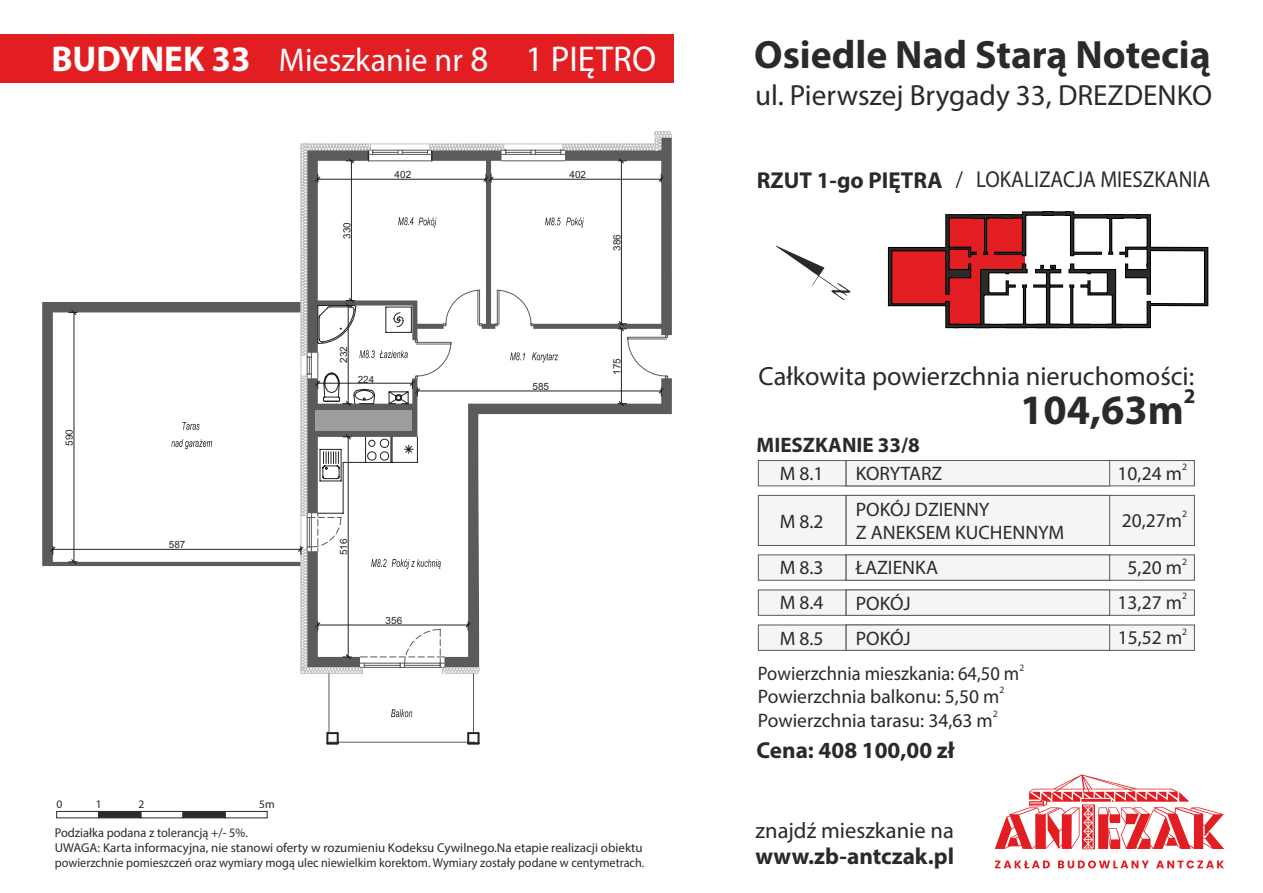
<style>
.page{position:relative;width:1263px;height:893px;background:#fff}
.page>*{position:absolute;margin:0;border:0;box-sizing:border-box;transform-origin:0 0}
.t1{font:700 42px "Myriad Pro";color:#2a2a29}
.t2{font:700 39.6px "Myriad Pro";color:#2a2a29}
.t3{font:33px "Myriad Pro";color:#fefefe}
.t4{font:29.1px "Myriad Pro";color:#2a2a29}
.t5{font:26.4px "Myriad Pro";color:#2a2a29}
.t6{font:700 23.25px "Myriad Pro";color:#2a2a29}
.t7{font:23.1px "Myriad Pro";color:#2a2a29;scale:.91 1}
.t8{font:700 23.1px "Myriad Pro";color:#2a2a29}
.t9{font:22.5px "Myriad Pro";color:#2a2a29}
.t10{font:700 21px "Myriad Pro";color:#2a2a29}
.t11{font:19.5px/23.4px "Myriad Pro";color:#2a2a29}
.t12{font:19.5px "Myriad Pro";color:#2a2a29;scale:.95 1}
.t13{font:12.9px/15.5px "Myriad Pro";color:#2a2a29}
.t14{font:11.55px "Myriad Pro";color:#252321}
.t15{font:9.9px "Arial";color:#252321}
.t16{font:9.75px "Myriad Pro";color:#2a2a29}
.t17{font:9.75px "Myriad Pro";color:#2a2a29;scale:.95 1}
.s1{font-weight:700;font-size:36px}
.s2{font-size:36px}
.s3{font-weight:700}
</style>
<div class="page">
<svg style="left:776px;top:245px;width:74px;height:55px"></svg>
<svg style="left:995px;top:774px;width:229px;height:75px"></svg>
<svg style="left:995px;top:860px;width:229px;height:8px"></svg>
<div style="left:0;top:34px;width:673px;height:49px;background:#e21e23"></div>
<svg style="left:887px;top:211px;width:322px;height:118px"></svg>
<div style="left:56px;top:811px;width:43px;height:7px;border:1px solid #2a2a29"></div>
<svg style="left:98px;top:811px;width:44px;height:8px"></svg>
<div style="left:141px;top:811px;width:42px;height:7px;border:1px solid #2a2a29"></div>
<svg style="left:182px;top:811px;width:44px;height:8px"></svg>
<div style="left:225px;top:811px;width:43px;height:7px;border:1px solid #2a2a29"></div>
<svg style="left:391px;top:709px;width:21px;height:8px"></svg>
<hr style="left:473px;top:674px;width:1px;height:58px;background:#5e5b58">
<hr style="left:329px;top:674px;width:1px;height:58px;background:#5e5b58">
<hr style="left:329px;top:742px;width:146px;height:1px;background:#5e5b58">
<svg style="left:50px;top:131px;width:622px;height:543px"></svg>
<svg style="left:326px;top:732px;width:13px;height:12px"></svg>
<div style="left:315px;top:410px;width:96px;height:21px;background:#9d9d9d"></div>
<svg style="left:467px;top:732px;width:12px;height:12px"></svg>
<svg style="left:757px;top:624px;width:438px;height:27px"></svg>
<svg style="left:757px;top:460px;width:438px;height:27px"></svg>
<div style="left:757px;top:495px;width:438px;height:51px;background:#f5f5f5"></div>
<svg style="left:757px;top:589px;width:438px;height:27px"></svg>
<svg style="left:757px;top:554px;width:438px;height:27px"></svg>
<h3 class="t3" style="left:51px;top:46px;width:606px"><span class="s1">BUDYNEK 33</span> Mieszkanie nr <span class="s2">8 1 PIĘTRO</span></h3>
<p class="t15" style="left:343px;top:239px;width:18px;rotate:-90deg">330</p>
<p class="t15" style="left:395px;top:171px;width:18px">402</p>
<p class="t15" style="left:569px;top:171px;width:18px">402</p>
<p class="t15" style="left:613px;top:251px;width:18px;rotate:-90deg">386</p>
<h2 class="t2" style="left:754px;top:39px;width:458px">Osiedle Nad Starą Notecią</h2>
<h3 class="t4" style="left:755px;top:83px;width:459px">ul. Pierwszej Brygady 33, DREZDENKO</h3>
<h3 class="t7" style="left:757px;top:169px;width:500px"><span class="s3">RZUT 1-go PIĘTRA</span> / LOKALIZACJA MIESZKANIA</h3>
<p class="t15" style="left:340px;top:363px;width:18px;rotate:-90deg">232</p>
<p class="t15" style="left:613px;top:375px;width:18px;rotate:-90deg">175</p>
<h3 class="t5" style="left:758px;top:366px;width:437px">Całkowita powierzchnia nieruchomości:</h3>
<p class="t15" style="left:358px;top:375px;width:18px">224</p>
<p class="t15" style="left:532px;top:383px;width:18px">585</p>
<h3 class="t10" style="left:1184px;top:387px;width:13px">2</h3>
<h1 class="t1" style="left:1020px;top:392px;width:165px">104,63m</h1>
<p class="t15" style="left:66px;top:446px;width:18px;rotate:-90deg">590</p>
<h3 class="t10" style="left:757px;top:436px;width:165px">MIESZKANIE 33/8</h3>
<p class="t15" style="left:169px;top:541px;width:18px">587</p>
<p class="t15" style="left:340px;top:555px;width:18px;rotate:-90deg">516</p>
<p class="t15" style="left:386px;top:617px;width:18px">356</p>
<p class="t14" style="left:57px;top:799px;width:7px">0</p>
<p class="t14" style="left:96px;top:799px;width:7px">1</p>
<p class="t14" style="left:139px;top:799px;width:7px">2</p>
<p class="t14" style="left:259px;top:799px;width:17px">5m</p>
<p class="t13" style="left:55px;top:825px;width:591px">Podziałka podana z tolerancją +/- 5%.<br>UWAGA: Karta informacyjna, nie stanowi oferty w rozumieniu Kodeksu Cywilnego.Na etapie realizacji obiektu powierzchnie pomieszczeń oraz wymiary mogą ulec niewielkim korektom. Wymiary zostały podane w centymetrach.</p>
<h3 class="t11" style="left:780px;top:463px;width:45px">M 8.1</h3>
<h3 class="t11" style="left:856px;top:464px;width:88px">KORYTARZ</h3>
<h3 class="t11" style="left:780px;top:512px;width:45px">M 8.2</h3>
<h3 class="t11" style="left:856px;top:499px;width:210px">POKÓJ DZIENNY<br>Z ANEKSEM KUCHENNYM</h3>
<h3 class="t11" style="left:780px;top:557px;width:45px">M 8.3</h3>
<h3 class="t11" style="left:856px;top:558px;width:84px">ŁAZIENKA</h3>
<h3 class="t11" style="left:780px;top:593px;width:45px">M 8.4</h3>
<h3 class="t11" style="left:856px;top:593px;width:57px">POKÓJ</h3>
<h3 class="t11" style="left:780px;top:628px;width:45px">M 8.5</h3>
<h3 class="t11" style="left:856px;top:629px;width:57px">POKÓJ</h3>
<p class="t17" style="left:1019px;top:663px;width:7px">2</p>
<h3 class="t12" style="left:758px;top:666px;width:277px">Powierzchnia mieszkania: 64,50 m</h3>
<p class="t16" style="left:999px;top:686px;width:7px">2</p>
<h3 class="t11" style="left:758px;top:687px;width:243px">Powierzchnia balkonu: 5,50 m</h3>
<p class="t16" style="left:993px;top:709px;width:7px">2</p>
<h3 class="t11" style="left:758px;top:710px;width:236px">Powierzchnia tarasu: 34,63 m</h3>
<h3 class="t8" style="left:756px;top:741px;width:199px">Cena: 408 100,00 zł</h3>
<h3 class="t9" style="left:755px;top:821px;width:200px">znajdź mieszkanie na</h3>
<h3 class="t6" style="left:755px;top:847px;width:200px">www.zb-antczak.pl</h3>
<p class="t16" style="left:1182px;top:463px;width:7px">2</p>
<h3 class="t11" style="left:1118px;top:463px;width:66px">10,24 m</h3>
<p class="t16" style="left:1182px;top:510px;width:7px">2</p>
<h3 class="t11" style="left:1122px;top:510px;width:62px">20,27m</h3>
<p class="t16" style="left:1182px;top:557px;width:7px">2</p>
<h3 class="t11" style="left:1128px;top:558px;width:56px">5,20 m</h3>
<p class="t16" style="left:1182px;top:592px;width:7px">2</p>
<h3 class="t11" style="left:1118px;top:592px;width:66px">13,27 m</h3>
<p class="t16" style="left:1182px;top:627px;width:7px">2</p>
<h3 class="t11" style="left:1118px;top:628px;width:66px">15,52 m</h3>
</div>
